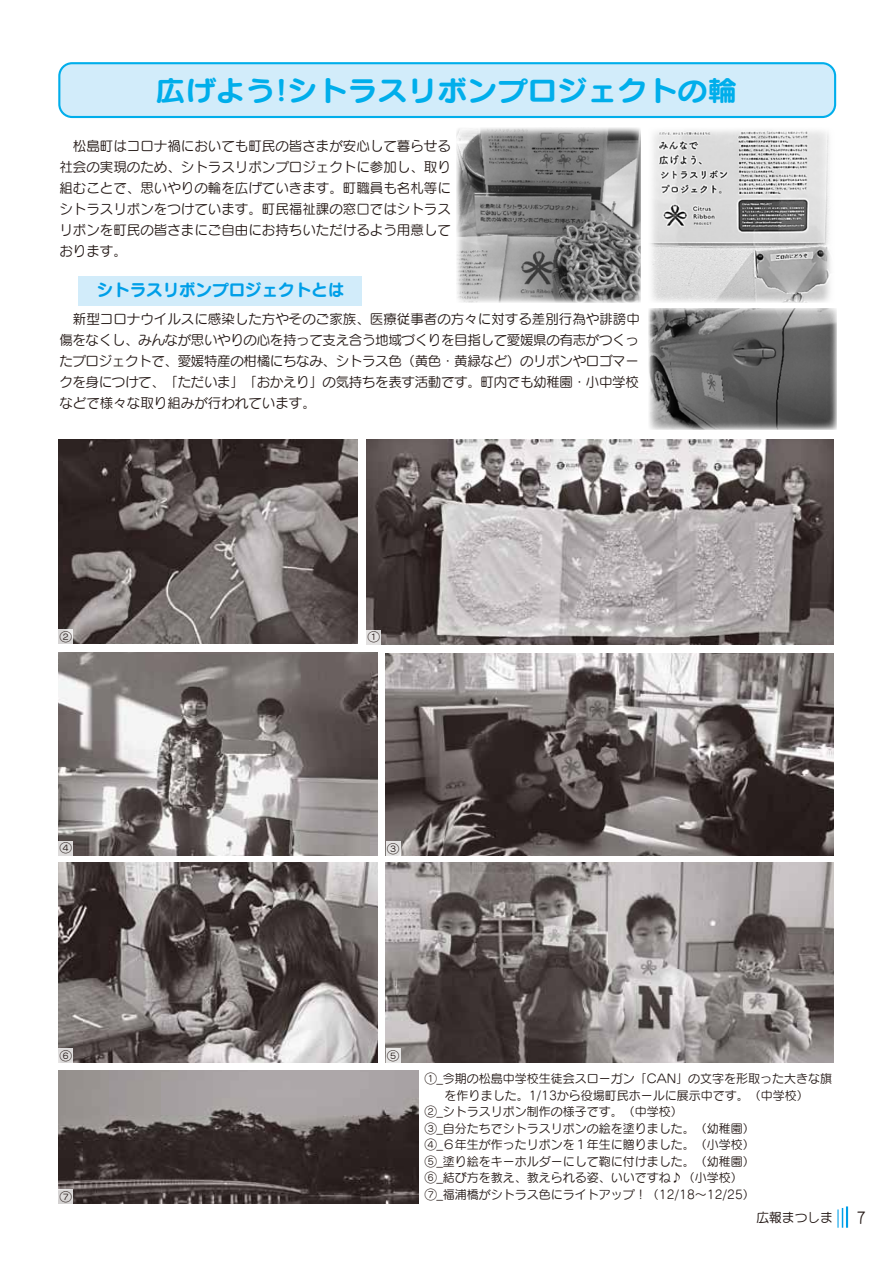
<style>
.page{position:relative;width:893px;height:1263px;background:#fff}
.page>*{position:absolute;margin:0;border:0;box-sizing:border-box;transform-origin:0 0}
.t1{font:27.9px "Seurat Pro B";color:#00aeeb;scale:1.08 1}
.t2{font:16.95px "DF Maru Gothic Md WINP RKSJ H";color:#231815;scale:.9 1}
.t3{font:16.5px "Seurat Pro B";color:#009fe8}
.t4{font:13.5px/21px "Seurat Pro M";color:#231815;text-align:justify}
.t5{font:12.75px "DF Maru Gothic Md WINP RKSJ H";color:#231815}
.t6{font:12px/16.5px "Seurat Pro M";color:#231815}
.t7{font:11.1px "Seurat Pro M";color:#231815;scale:1.08 1}
</style>
<div class="page">
<img style="left:366px;top:440px;width:468px;height:204px">
<img style="left:59px;top:1070px;width:359px;height:133px">
<div style="left:79px;top:276px;width:283px;height:29px;background:#d2ecfa"></div>
<div style="left:59px;top:63px;width:776px;height:54px;background:#d2ecfa;border-radius:13px"></div>
<div style="left:58px;top:62px;width:778px;height:56px;border:2px solid #00aeeb;border-radius:13px"></div>
<hr style="left:846px;top:1206px;width:2px;height:22px;background:#009fe8">
<svg style="left:837px;top:1208px;width:6px;height:20px"></svg>
<img style="left:457px;top:127px;width:184px;height:176px">
<img style="left:650px;top:130px;width:181px;height:173px">
<img style="left:648px;top:308px;width:188px;height:122px">
<img style="left:59px;top:440px;width:299px;height:204px">
<img style="left:59px;top:862px;width:319px;height:200px">
<img style="left:59px;top:652px;width:319px;height:203px">
<img style="left:386px;top:862px;width:448px;height:200px">
<img style="left:386px;top:653px;width:448px;height:203px">
<div style="left:59px;top:1189px;width:14px;height:15px;background:#d7d5d5"></div>
<div style="left:59px;top:1048px;width:14px;height:14px;background:#dcdada"></div>
<div style="left:59px;top:841px;width:14px;height:14px;background:#dcdada"></div>
<svg style="left:59px;top:629px;width:14px;height:15px"></svg>
<svg style="left:366px;top:630px;width:15px;height:14px"></svg>
<div style="left:386px;top:841px;width:14px;height:15px;background:#e4e2e2"></div>
<div style="left:386px;top:1048px;width:14px;height:14px;background:#e9e8e7"></div>
<p class="t1" style="left:155px;top:71px;width:540px">広げよう!シトラスリボンプロジェクトの輪</p>
<p class="t4" style="left:59px;top:135px;width:393px">　松島町はコロナ禍においても町民の皆さまが安心して暮らせる社会の実現のため、シトラスリボンプロジェクトに参加し、取り組むことで、思いやりの輪を広げていきます。町職員も名札等にシトラスリボンをつけています。町民福祉課の窓口ではシトラスリボンを町民の皆さまにご自由にお持ちいただけるよう用意しております。</p>
<p class="t3" style="left:97px;top:279px;width:249px">シトラスリボンプロジェクトとは</p>
<p class="t4" style="left:59px;top:308px;width:582px">　新型コロナウイルスに感染した方やそのご家族、医療従事者の方々に対する差別行為や誹謗中傷をなくし、みんなが思いやりの心を持って支え合う地域づくりを目指して愛媛県の有志がつくったプロジェクトで、愛媛特産の柑橘にちなみ、シトラス色（黄色・黄緑など）のリボンやロゴマークを身につけて、「ただいま」「おかえり」の気持ちを表す活動です。町内でも幼稚園・小中学校などで様々な取り組みが行われています。</p>
<p class="t7" style="left:60px;top:629px;width:13px">②</p>
<p class="t7" style="left:368px;top:630px;width:13px">①</p>
<p class="t7" style="left:60px;top:841px;width:13px">④</p>
<p class="t7" style="left:60px;top:1048px;width:13px">⑥</p>
<p class="t7" style="left:60px;top:1189px;width:13px">⑦</p>
<p class="t7" style="left:387px;top:842px;width:13px">③</p>
<p class="t7" style="left:387px;top:1048px;width:13px">⑤</p>
<p class="t6" style="left:425px;top:1070px;width:409px">①_今期の松島中学校生徒会スローガン「CAN」の文字を形取った大きな旗　 を作りました。1/13から役場町民ホールに展示中です。（中学校）<br>②_シトラスリボン制作の様子です。（中学校）<br>③_自分たちでシトラスリボンの絵を塗りました。（幼稚園）<br>④_６年生が作ったリボンを１年生に贈りました。（小学校）<br>⑤_塗り絵をキーホルダーにして鞄に付けました。（幼稚園）<br>⑥_結び方を教え、教えられる姿、いいですね♪（小学校）<br>⑦_福浦橋がシトラス色にライトアップ！（12/18～12/25）</p>
<p class="t5" style="left:756px;top:1211px;width:78px">広報まつしま</p>
<p class="t2" style="left:857px;top:1209px;width:11px">7</p>
</div>
